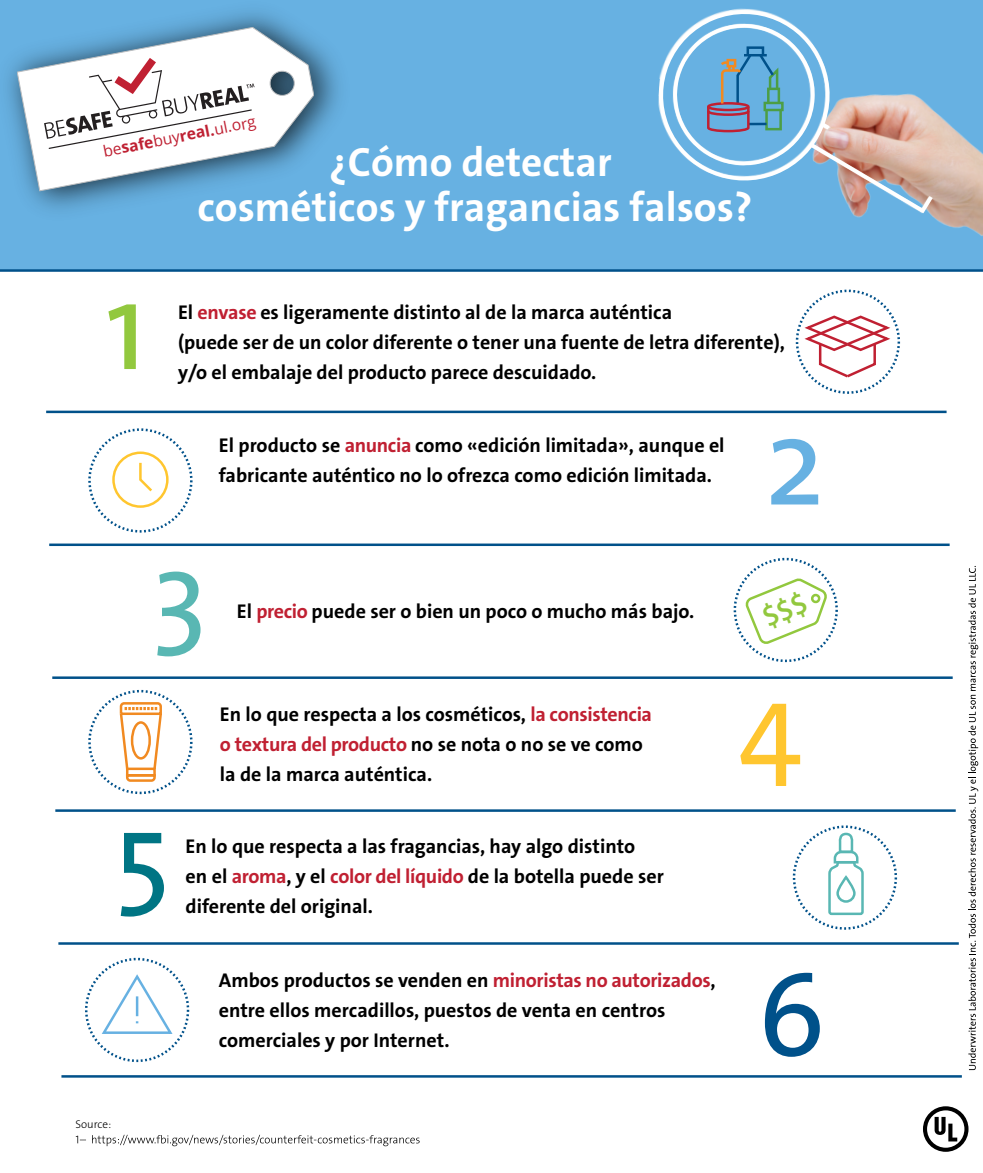
<style>
.page{position:relative;width:983px;height:1173px;background:#fff}
.page>*{position:absolute;margin:0;border:0;box-sizing:border-box;transform-origin:0 0}
.t1{font:123.75px "The Sans Os F";color:#92c83e}
.t2{font:123.75px "The Sans Os F";color:#67b1e2}
.t3{font:117.5px "The Sans Os F";color:#59b7b3}
.t4{font:117.5px "The Sans Os F";color:#007584}
.t5{font:117.5px "The Sans Os F";color:#00518a}
.t6{font:116.25px "The Sans Os F";color:#ffc62f}
.t7{font:700 41.25px/45px "The Sans Os F";color:#fff;text-align:center}
.t8{font:700 20px/30px "The Sans Os F";color:#000}
.t9{font:15.62px "Open Sans";color:#bf2133}
.t10{font:300 11.25px "The Sans Os F";color:#000}
.s1{font-weight:700}
.s2{color:#c02032}
</style>
<div class="page">
<svg style="left:76px;top:1135px;width:343px;height:11px"></svg>
<div style="left:0;top:0;width:983px;height:270px;background:#67b1e2"></div>
<div style="left:88px;top:428px;width:104px;height:105px;border:2px dashed #00518a;border-radius:50%"></div>
<hr style="left:46px;top:411px;width:900px;height:2px;background:#00518a">
<hr style="left:49px;top:543px;width:900px;height:3px;background:#00518a">
<hr style="left:52px;top:676px;width:900px;height:3px;background:#00518a">
<hr style="left:55px;top:809px;width:900px;height:3px;background:#00518a">
<hr style="left:58px;top:942px;width:900px;height:3px;background:#00518a">
<hr style="left:61px;top:1075px;width:900px;height:2px;background:#00518a">
<hr style="left:0;top:269px;width:983px;height:3px;background:#00518a">
<svg style="left:801px;top:324px;width:92px;height:56px"></svg>
<div style="left:112px;top:451px;width:57px;height:57px;border:2px solid #ffc62f;border-radius:50%"></div>
<svg style="left:139px;top:462px;width:13px;height:30px"></svg>
<div style="left:733px;top:558px;width:105px;height:104px;border:2px dashed #00518a;border-radius:50%"></div>
<div style="left:792px;top:825px;width:105px;height:105px;border:2px dashed #00518a;border-radius:50%"></div>
<div style="left:88px;top:690px;width:104px;height:104px;border:2px dashed #00518a;border-radius:50%"></div>
<div style="left:85px;top:958px;width:104px;height:104px;border:2px dashed #00518a;border-radius:50%"></div>
<svg style="left:119px;top:702px;width:43px;height:80px"></svg>
<div style="left:131px;top:721px;width:20px;height:38px;border:2px solid #f18a21;border-radius:50%"></div>
<svg style="left:100px;top:972px;width:75px;height:62px"></svg>
<img style="left:646px;top:112px;width:337px;height:212px">
<svg style="left:650px;top:8px;width:286px;height:209px"></svg>
<svg style="left:17px;top:27px;width:297px;height:164px"></svg>
<svg style="left:44px;top:58px;width:210px;height:91px;background:#e8e5e6"></svg>
<svg style="left:828px;top:831px;width:37px;height:85px"></svg>
<div style="left:836px;top:876px;width:19px;height:27px;border:2px solid #59b7b3;border-radius:8px"></div>
<svg style="left:923px;top:1106px;width:45px;height:46px"></svg>
<svg style="left:968px;top:566px;width:10px;height:504px"></svg>
<svg style="left:742px;top:576px;width:86px;height:71px"></svg>
<p class="t9" style="left:101px;top:140px;width:157px;rotate:-11deg">be<span class="s1">safe</span>buy<span class="s1">real.</span>ul.org</p>
<h3 class="t7" style="left:197px;top:140px;width:556px">¿Cómo detectar<br>cosméticos y fragancias falsos?</h3>
<h1 class="t1" style="left:105px;top:248px;width:43px">1</h1>
<p class="t8" style="left:178px;top:297px;width:608px">El <span class="s2">envase</span> es ligeramente distinto al de la marca auténtica<br>(puede ser de un color diferente o tener una fuente de letra diferente), y/o el embalaje del producto parece descuidado.</p>
<p class="t8" style="left:219px;top:431px;width:507px">El producto se <span class="s2">anuncia</span> como «edición limitada», aunque el fabricante auténtico no lo ofrezca como edición limitada.</p>
<h1 class="t2" style="left:764px;top:383px;width:61px">2</h1>
<h2 class="t3" style="left:153px;top:519px;width:56px">3</h2>
<p class="t8" style="left:237px;top:596px;width:459px">El <span class="s2">precio</span> puede ser o bien un poco o mucho más bajo.</p>
<p class="t8" style="left:220px;top:700px;width:433px">En lo que respecta a los cosméticos, <span class="s2">la consistencia o textura del producto</span> no se nota o no se ve como la de la marca auténtica.</p>
<h3 class="t6" style="left:738px;top:650px;width:65px">4</h3>
<h2 class="t4" style="left:115px;top:779px;width:56px">5</h2>
<p class="t8" style="left:186px;top:831px;width:479px">En lo que respecta a las fragancias, hay algo distinto<br>en el <span class="s2">aroma</span>, y el <span class="s2">color del líquido</span> de la botella puede ser diferente del original.</p>
<p class="t8" style="left:219px;top:965px;width:498px">Ambos productos se venden en <span class="s2">minoristas no autorizados</span>, entre ellos mercadillos, puestos de venta en centros comerciales y por Internet.</p>
<p class="t10" style="left:75px;top:1117px;width:37px">Source:</p>
<h2 class="t5" style="left:757px;top:940px;width:70px">6</h2>
</div>
